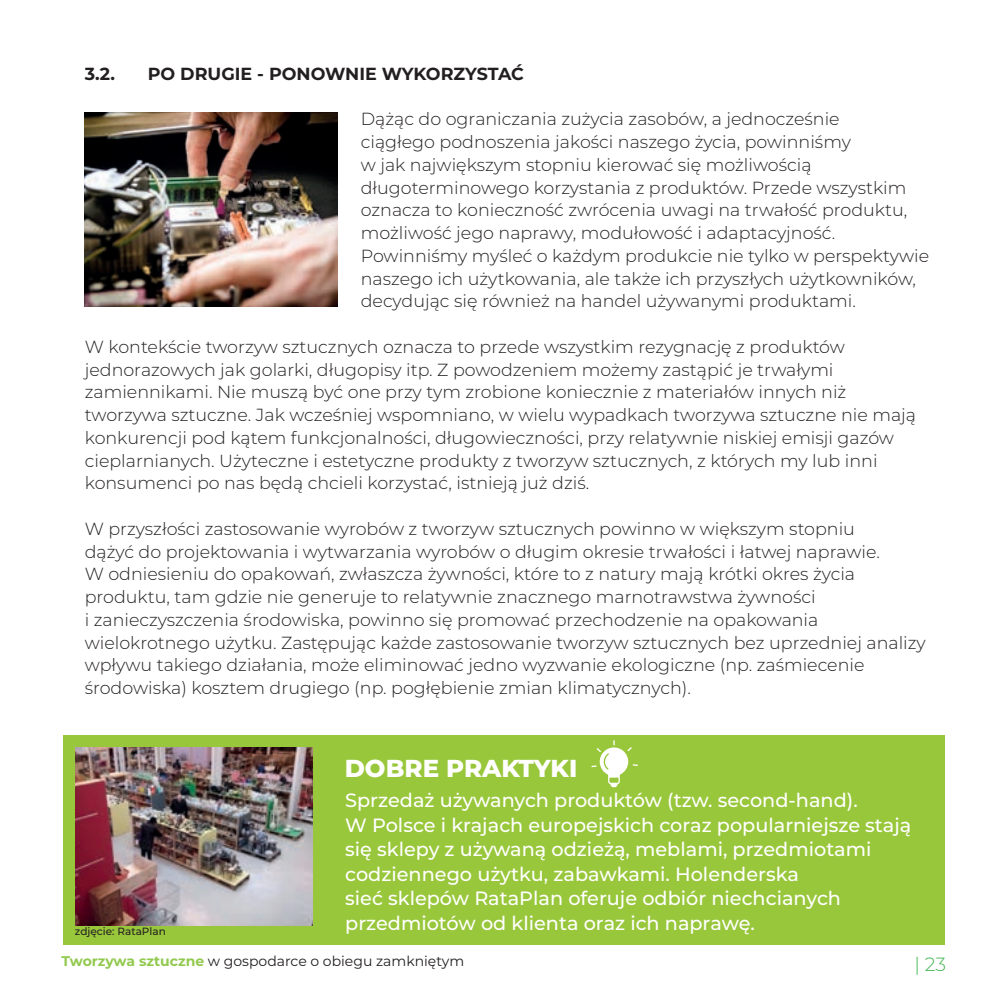
<style>
.page{position:relative;width:1008px;height:1008px;background:#fff}
.page>*{position:absolute;margin:0;border:0;box-sizing:border-box;transform-origin:0 0}
.t1{font:800 24.5px "Montserrat";color:#fff}
.t2{font:500 19.25px/24.5px "Montserrat";color:#fff}
.t3{font:300 19.07px "Montserrat";color:#47b858}
.t4{font:300 17.5px/22.8px "Montserrat";color:#231f20}
.t5{font:700 17.5px "Montserrat";color:#231f20}
.t6{font:14px "Montserrat";color:#231f20}
.t7{font:500 10.5px "Montserrat";color:#231f20}
.s1{font-weight:700;color:#92c94f}
</style>
<div class="page">
<hr style="left:63px;top:943px;width:882px;height:2px;background:#92c94f">
<div style="left:63px;top:735px;width:882px;height:209px;background:#99c73b"></div>
<img style="left:76px;top:748px;width:236px;height:177px">
<img style="left:85px;top:112px;width:252px;height:194px">
<svg style="left:591px;top:740px;width:47px;height:47px"></svg>
<p class="t5" style="left:85px;top:61px;width:32px">3.2.</p>
<p class="t5" style="left:148px;top:61px;width:378px">PO DRUGIE - PONOWNIE WYKORZYSTAĆ</p>
<p class="t4" style="left:361px;top:107px;width:570px">Dążąc do ograniczania zużycia zasobów, a jednocześnie<br>ciągłego podnoszenia jakości naszego życia, powinniśmy<br>w jak największym stopniu kierować się możliwością długoterminowego korzystania z produktów. Przede wszystkim oznacza to konieczność zwrócenia uwagi na trwałość produktu, możliwość jego naprawy, modułowość i adaptacyjność.<br>Powinniśmy myśleć o każdym produkcie nie tylko w perspektywie naszego ich użytkowania, ale także ich przyszłych użytkowników, decydując się również na handel używanymi produktami.</p>
<p class="t4" style="left:85px;top:335px;width:833px">W kontekście tworzyw sztucznych oznacza to przede wszystkim rezygnację z produktów jednorazowych jak golarki, długopisy itp. Z powodzeniem możemy zastąpić je trwałymi zamiennikami. Nie muszą być one przy tym zrobione koniecznie z materiałów innych niż tworzywa sztuczne. Jak wcześniej wspomniano, w wielu wypadkach tworzywa sztuczne nie mają konkurencji pod kątem funkcjonalności, długowieczności, przy relatywnie niskiej emisji gazów cieplarnianych. Użyteczne i estetyczne produkty z tworzyw sztucznych, z których my lub inni konsumenci po nas będą chcieli korzystać, istnieją już dziś.</p>
<p class="t4" style="left:85px;top:517px;width:842px">W przyszłości zastosowanie wyrobów z tworzyw sztucznych powinno w większym stopniu<br>dążyć do projektowania i wytwarzania wyrobów o długim okresie trwałości i łatwej naprawie.<br>W odniesieniu do opakowań, zwłaszcza żywności, które to z natury mają krótki okres życia produktu, tam gdzie nie generuje to relatywnie znacznego marnotrawstwa żywności<br>i zanieczyszczenia środowiska, powinno się promować przechodzenie na opakowania wielokrotnego użytku. Zastępując każde zastosowanie tworzyw sztucznych bez uprzedniej analizy wpływu takiego działania, może eliminować jedno wyzwanie ekologiczne (np. zaśmiecenie środowiska) kosztem drugiego (np. pogłębienie zmian klimatycznych).</p>
<p class="t7" style="left:75px;top:924px;width:92px">zdjęcie: RataPlan</p>
<h1 class="t1" style="left:345px;top:750px;width:234px">DOBRE PRAKTYKI</h1>
<p class="t2" style="left:345px;top:788px;width:568px">Sprzedaż używanych produktów (tzw. second-hand).<br>W Polsce i krajach europejskich coraz popularniejsze stają się sklepy z używaną odzieżą, meblami, przedmiotami codziennego użytku, zabawkami. Holenderska<br>sieć sklepów RataPlan oferuje odbiór niechcianych przedmiotów od klienta oraz ich naprawę.</p>
<p class="t6" style="left:62px;top:952px;width:404px"><span class="s1">Tworzywa sztuczne</span> w gospodarce o obiegu zamkniętym</p>
<p class="t3" style="left:914px;top:952px;width:33px">| 23</p>
</div>
